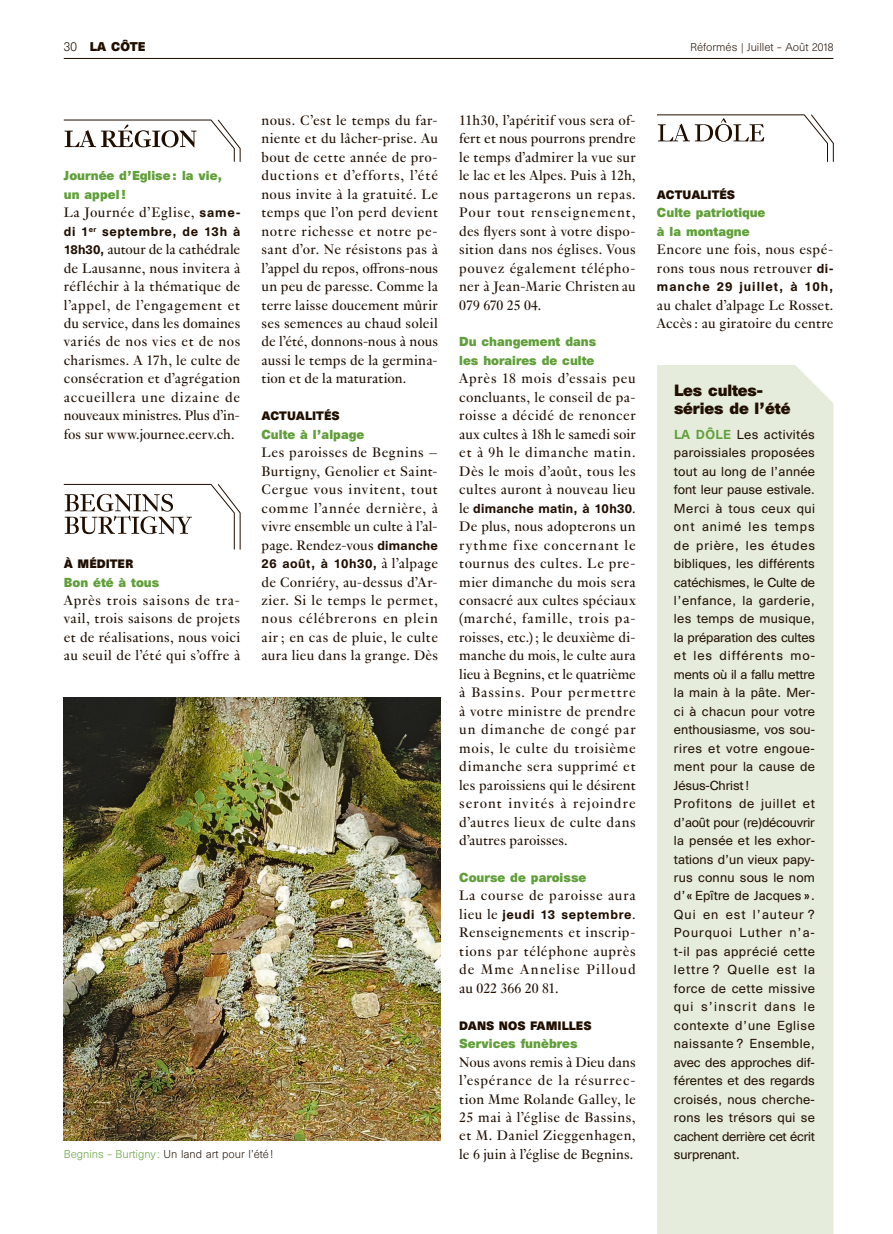
<style>
.page{position:relative;width:893px;height:1234px;background:#fff}
.page>*{position:absolute;margin:0;border:0;box-sizing:border-box;transform-origin:0 0}
.t1{font:15px/18.5px "Genath";letter-spacing:.025em;color:#200e00;text-align:justify}
.t2{font:700 15px/18.5px "Unica SB";letter-spacing:-.01em;color:#200e00}
.t3{font:15px "Genath";letter-spacing:.05em;color:#200e00}
.t4{font:12px/18.5px "Unica SB";letter-spacing:.02em;color:#200e00}
.t5{font:700 12px/18.5px "Unica SB";color:#609f39}
.t6{font:500 12px "Unica SB";letter-spacing:.055em;color:#200e00}
.t7{font:500 12px "Unica SB";letter-spacing:.02em;color:#200e00}
.t8{font:500 12px "Unica SB";letter-spacing:.085em;color:#200e00}
.t9{font:12px "Unica SB";letter-spacing:-.01em;color:#200e00}
.t10{font:700 11.7px "Unica SB";color:#200e00}
.t11{font:700 11.25px "Unica SB";color:#200e00}
.t12{font:300 10.5px "Unica SB";color:#200e00}
.s1{font-weight:300;font-size:12px}
.s2{font-family:"Unica SB";font-weight:500;font-size:12px}
.s3{font-family:"Genath";font-weight:400;font-size:15px}
.s4{font-weight:500;color:#609f39}
.s5{color:#609f39}
</style>
<div class="page">
<svg style="left:63px;top:119px;width:178px;height:43px"></svg>
<svg style="left:63px;top:483px;width:178px;height:67px"></svg>
<svg style="left:657px;top:114px;width:177px;height:48px"></svg>
<div style="left:657px;top:365px;width:176px;height:868px;background:#e5ecdb"></div>
<img style="left:64px;top:697px;width:377px;height:443px">
<hr style="left:64px;top:58px;width:769px;height:1px;background:#200e00">
<p class="t10" style="left:64px;top:39px;width:83px"><span class="s1">30</span> LA CÔTE</p>
<p class="t12" style="left:690px;top:41px;width:145px">Réformés | Juillet – Août 2018</p>
<p class="t1" style="left:261px;top:110px;width:178px">nous. C’est le temps du far&shy;niente et du lâcher-prise. Au bout de cette année de pro&shy;ductions et d’efforts, l’été nous invite à la gratuité. Le temps que l’on perd devient notre richesse et notre pe&shy;sant d’or. Ne résistons pas à l’appel du repos, offrons-nous un peu de paresse. Comme la terre laisse doucement mûrir ses semences au chaud soleil de l’été, donnons-nous à nous aussi le temps de la germina&shy;tion et de la maturation.</p>
<p class="t11" style="left:261px;top:409px;width:80px">ACTUALITÉS</p>
<p class="t5" style="left:261px;top:426px;width:104px">Culte à l’alpage</p>
<p class="t1" style="left:261px;top:442px;width:178px">Les paroisses de Begnins – Burtigny, Genolier et Saint-Cergue vous invitent, tout comme l’année dernière, à vivre ensemble un culte à l’al&shy;page. Rendez-vous <span class="s2">dimanche</span></p>
<p class="t6" style="left:261px;top:556px;width:178px">26 août, à 10h30, <span class="s3">à l’alpage</span></p>
<p class="t1" style="left:262px;top:571px;width:178px">de Conriéry, au-dessus d’Ar&shy;zier. Si le temps le permet, nous célébrerons en plein air ; en cas de pluie, le culte aura lieu dans la grange. Dès</p>
<p class="t1" style="left:459px;top:110px;width:178px">11h30, l’apéritif vous sera of&shy;fert et nous pourrons prendre le temps d’admirer la vue sur le lac et les Alpes. Puis à 12h, nous partagerons un repas.<br>Pour tout renseignement, des flyers sont à votre dispo&shy;sition dans nos églises. Vous pouvez également télépho&shy;ner à Jean-Marie Christen au 079 670 25 04.</p>
<p class="t5" style="left:459px;top:334px;width:139px">Du changement dans les horaires de culte</p>
<p class="t1" style="left:459px;top:368px;width:178px">Après 18 mois d’essais peu concluants, le conseil de pa&shy;roisse a décidé de renoncer aux cultes à 18h le samedi soir et à 9h le dimanche matin.<br>Dès le mois d’août, tous les cultes auront à nouveau lieu</p>
<p class="t7" style="left:459px;top:500px;width:178px"><span class="s3">le</span> dimanche matin, à 10h30<span class="s3">.</span></p>
<p class="t1" style="left:459px;top:516px;width:178px">De plus, nous adopterons un rythme fixe concernant le tournus des cultes. Le pre&shy;mier dimanche du mois sera consacré aux cultes spéciaux (marché, famille, trois pa&shy;roisses, etc.) ; le deuxième di&shy;manche du mois, le culte aura lieu à Begnins, et le quatrième à Bassins. Pour permettre à votre ministre de prendre un dimanche de congé par mois, le culte du troisième dimanche sera supprimé et les paroissiens qui le désirent seront invités à rejoindre d’autres lieux de culte dans d’autres paroisses.</p>
<p class="t5" style="left:459px;top:869px;width:129px">Course de paroisse</p>
<p class="t3" style="left:459px;top:884px;width:178px">La course de paroisse aura</p>
<p class="t6" style="left:459px;top:906px;width:178px"><span class="s3">lieu le</span> jeudi 13 septembre<span class="s3">.</span></p>
<p class="t1" style="left:459px;top:922px;width:178px">Renseignements et inscrip&shy;tions par téléphone auprès de Mme Annelise Pilloud au 022 366 20 81.</p>
<p class="t11" style="left:459px;top:1018px;width:134px">DANS NOS FAMILLES</p>
<p class="t5" style="left:459px;top:1035px;width:120px">Services funèbres</p>
<p class="t1" style="left:459px;top:1051px;width:178px">Nous avons remis à Dieu dans l’espérance de la résurrec&shy;tion Mme Rolande Galley, le 25 mai à l’église de Bassins, et M. Daniel Zieggenhagen, le 6 juin à l’église de Begnins.</p>
<p class="t5" style="left:64px;top:168px;width:160px">Journée d’Eglise: la vie, un appel !</p>
<p class="t1" style="left:64px;top:202px;width:178px">La Journée d’Eglise, <span class="s2">same-</span></p>
<p class="t6" style="left:64px;top:224px;width:178px">di 1<sup>er</sup> septembre, de 13h à</p>
<p class="t1" style="left:64px;top:239px;width:178px"><span class="s2">18h30,</span> autour de la cathédrale de Lausanne, nous invitera à réfléchir à la thématique de l’appel, de l’engagement et du service, dans les domaines variés de nos vies et de nos charismes. A 17h, le culte de consécration et d’agrégation accueillera une dizaine de nouveaux ministres. Plus d’in&shy;fos sur www.journee.eerv.ch.</p>
<p class="t11" style="left:657px;top:187px;width:80px">ACTUALITÉS</p>
<p class="t5" style="left:657px;top:205px;width:110px">Culte patriotique à la montagne</p>
<p class="t1" style="left:657px;top:239px;width:178px">Encore une fois, nous espé&shy;rons tous nous retrouver <span class="s2">di-</span></p>
<p class="t8" style="left:657px;top:279px;width:178px">manche 29 juillet, à 10h,</p>
<p class="t1" style="left:657px;top:294px;width:178px">au chalet d’alpage Le Rosset.<br>Accès : au giratoire du centre</p>
<p class="t2" style="left:674px;top:382px;width:118px">Les cultes&shy;séries de l’été</p>
<p class="t4" style="left:674px;top:425px;width:143px"><span class="s4">LA DÔLE</span> Les activités paroissiales proposées tout au long de l’année font leur pause estivale.<br>Merci à tous ceux qui ont animé les temps de prière, les études bibliques, les différents catéchismes, le Culte de l’enfance, la garderie, les temps de musique, la préparation des cultes et les différents mo&shy;ments où il a fallu mettre la main à la pâte. Mer&shy;ci à chacun pour votre enthousiasme, vos sou&shy;rires et votre engoue&shy;ment pour la cause de<br>Jésus-Christ!<br>Profitons de juillet et d’août pour (re)découvrir la pensée et les exhor&shy;tations d’un vieux papy&shy;rus connu sous le nom d’«Epître de Jacques».<br>Qui en est l’auteur ?<br>Pourquoi Luther n’a&shy;t-il pas apprécié cette lettre ? Quelle est la force de cette missive qui s’inscrit dans le contexte d’une Eglise naissante ? Ensemble, avec des approches dif&shy;férentes et des regards croisés, nous cherche&shy;rons les trésors qui se cachent derrière cet écrit</p>
<p class="t11" style="left:64px;top:556px;width:71px">À MÉDITER</p>
<p class="t5" style="left:64px;top:574px;width:97px">Bon été à tous</p>
<p class="t1" style="left:64px;top:589px;width:178px">Après trois saisons de tra&shy;vail, trois saisons de projets et de réalisations, nous voici au seuil de l’été qui s’offre à</p>
<p class="t12" style="left:64px;top:1147px;width:211px"><span class="s5">Begnins – Burtigny:</span> Un land art pour l’été!</p>
<p class="t9" style="left:674px;top:1146px;width:68px">surprenant.</p>
</div>
